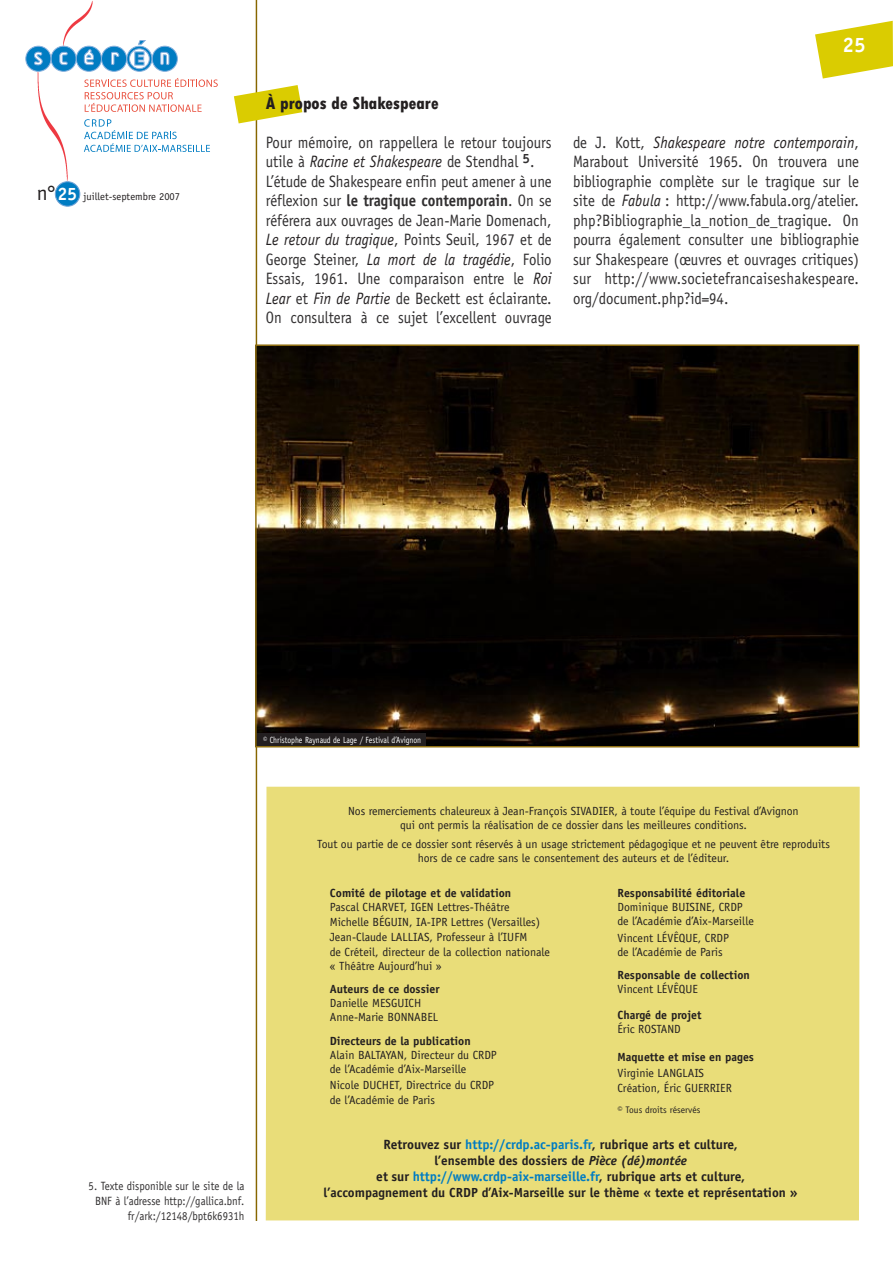
<style>
.page{position:relative;width:893px;height:1263px;background:#fff}
.page>*{position:absolute;margin:0;border:0;box-sizing:border-box;transform-origin:0 0}
.t1{font:700 21px "Officina Sans";color:#fff}
.t2{font:800 condensed 18px "Tw Cen";color:#231f20}
.t3{font:16.5px/19.5px "Officina Sans";color:#312f30;scale:.9 1}
.t4{font:700 13.35px "Officina Sans";color:#007cc2}
.t5{font:700 13.35px "Officina Sans";color:#231f20}
.t6{font:700 13.2px "Officina Sans";color:#231f20}
.t7{font:12px/15px "Officina Sans";color:#312f30;text-align:right;scale:.9 1}
.t8{font:11.85px/14.2px "Officina Sans";letter-spacing:-.005em;color:#231f20}
.t9{font:700 11.85px "Officina Sans";color:#231f20}
.t10{font:10.5px "Officina Sans";color:#231f20}
.t11{font:9.45px "Officina Sans";color:#231f20}
.t12{font:9px "Officina Sans";color:#fff;scale:.85 1}
.s1{font-size:21px}
.s2{font-weight:700;font-size:18px;color:#fff}
.s3{font-style:italic;color:#231f20}
.s4{font-weight:700}
.s5{color:#007cc2}
.s6{font-style:italic}
.s7{color:#231f20}
</style>
<div class="page">
<img style="left:63px;top:1px;width:30px;height:39px">
<img style="left:37px;top:72px;width:40px;height:113px">
<img style="left:233px;top:0;width:56px;height:1220px">
<svg style="left:84px;top:78px;width:134px;height:34px"></svg>
<svg style="left:26px;top:40px;width:152px;height:32px"></svg>
<svg style="left:84px;top:119px;width:126px;height:33px"></svg>
<div style="left:55px;top:182px;width:25px;height:24px;background:#007cc2;border-radius:50%"></div>
<div style="left:55px;top:181px;width:25px;height:26px;border:1px solid #70a3d6;border-radius:50%"></div>
<svg style="left:234px;top:85px;width:68px;height:38px"></svg>
<img style="left:258px;top:347px;width:598px;height:397px">
<div style="left:255px;top:344px;width:604px;height:403px;border:2px solid #927114"></div>
<div style="left:257px;top:733px;width:169px;height:13px;background:#231f20"></div>
<svg style="left:815px;top:21px;width:78px;height:58px"></svg>
<div style="left:266px;top:787px;width:594px;height:433px;background:#e9dd79"></div>
<p class="t10" style="left:37px;top:190px;width:145px"><span class="s1">n°</span><span class="s2">25</span> juillet-septembre 2007</p>
<h1 class="t1" style="left:843px;top:32px;width:25px">25</h1>
<h2 class="t2" style="left:266px;top:93px;width:174px">À propos de Shakespeare</h2>
<p class="t3" style="left:266px;top:132px;width:319px">Pour mémoire, on rappellera le retour toujours utile à <span class="s3">Racine et Shakespeare</span> de Stendhal <sup>5</sup>.<br>L’étude de Shakespeare enfin peut amener à une réflexion sur <span class="s4">le tragique contemporain</span>. On se référera aux ouvrages de Jean-Marie Domenach, <span class="s3">Le retour du tragique</span>, Points Seuil, 1967 et de George Steiner, <span class="s3">La mort de la tragédie</span>, Folio Essais, 1961. Une comparaison entre le <span class="s3">Roi Lear</span> et <span class="s3">Fin de Partie</span> de Beckett est éclairante.<br>On consultera à ce sujet l’excellent ouvrage</p>
<p class="t3" style="left:573px;top:132px;width:319px;text-align:justify">de J. Kott, <span class="s3">Shakespeare notre contemporain</span>, Marabout Université 1965. On trouvera une bibliographie complète sur le tragique sur le site de <span class="s3">Fabula</span> : http://www.fabula.org/atelier. php?Bibliographie_la_notion_de_tragique. On pourra également consulter une bibliographie sur Shakespeare (œuvres et ouvrages critiques) sur http://www.societefrancaiseshakespeare. org/document.php?id=94.</p>
<p class="t12" style="left:263px;top:735px;width:188px">© Christophe Raynaud de Lage / Festival d’Avignon</p>
<p class="t7" style="left:89px;top:1178px;width:175px">5. Texte disponible sur le site de la<br>BNF à l’adresse http://gallica.bnf. fr/ark:/12148/bpt6k6931h</p>
<p class="t8" style="left:348px;top:804px;width:452px;text-align:center">Nos remerciements chaleureux à Jean-François SIVADIER, à toute l’équipe du Festival d’Avignon qui ont permis la réalisation de ce dossier dans les meilleures conditions.</p>
<p class="t8" style="left:317px;top:836px;width:514px;text-align:center">Tout ou partie de ce dossier sont réservés à un usage strictement pédagogique et ne peuvent être reproduits hors de ce cadre sans le consentement des auteurs et de l’éditeur.</p>
<p class="t9" style="left:330px;top:885px;width:183px">Comité de pilotage et de validation</p>
<p class="t8" style="left:330px;top:900px;width:222px;line-height:14.7px">Pascal CHARVET, IGEN Lettres-Théâtre Michelle BÉGUIN, IA-IPR Lettres (Versailles)<br>Jean-Claude LALLIAS, Professeur à l’IUFM<br>de Créteil, directeur de la collection nationale « Théâtre Aujourd’hui »</p>
<p class="t9" style="left:330px;top:981px;width:111px">Auteurs de ce dossier</p>
<p class="t8" style="left:330px;top:996px;width:110px">Danielle MESGUICH<br>Anne-Marie BONNABEL</p>
<p class="t9" style="left:330px;top:1033px;width:142px">Directeurs de la publication</p>
<p class="t8" style="left:330px;top:1048px;width:168px">Alain BALTAYAN, Directeur du CRDP de l’Académie d’Aix-Marseille</p>
<p class="t8" style="left:330px;top:1078px;width:166px">Nicole DUCHET, Directrice du CRDP de l’Académie de Paris</p>
<p class="t9" style="left:617px;top:885px;width:129px">Responsabilité éditoriale</p>
<p class="t8" style="left:617px;top:900px;width:138px">Dominique BUISINE, CRDP de l’Académie d’Aix-Marseille</p>
<p class="t8" style="left:617px;top:931px;width:113px">Vincent LÉVÊQUE, CRDP de l’Académie de Paris</p>
<p class="t9" style="left:617px;top:968px;width:134px">Responsable de collection</p>
<p class="t8" style="left:617px;top:982px;width:82px">Vincent LÉVÊQUE</p>
<p class="t9" style="left:617px;top:1007px;width:86px">Chargé de projet</p>
<p class="t8" style="left:617px;top:1022px;width:65px">Éric ROSTAND</p>
<p class="t9" style="left:617px;top:1049px;width:138px">Maquette et mise en pages</p>
<p class="t8" style="left:617px;top:1065px;width:116px;line-height:15.1px">Virginie LANGLAIS<br>Création, Éric GUERRIER</p>
<p class="t11" style="left:617px;top:1104px;width:84px">© Tous droits réservés</p>
<p class="t5" style="left:383px;top:1136px;width:356px">Retrouvez sur <span class="s5">http://crdp.ac-paris.fr</span>, rubrique arts et culture,</p>
<p class="t6" style="left:434px;top:1152px;width:254px">l’ensemble des dossiers de <span class="s6">Pièce (dé)montée</span></p>
<p class="t4" style="left:376px;top:1168px;width:370px"><span class="s7">et sur</span> http://www.crdp-aix-marseille.fr<span class="s7">, rubrique arts et culture,</span></p>
<p class="t6" style="left:324px;top:1184px;width:476px">l’accompagnement du CRDP d’Aix-Marseille sur le thème « texte et représentation »</p>
</div>
